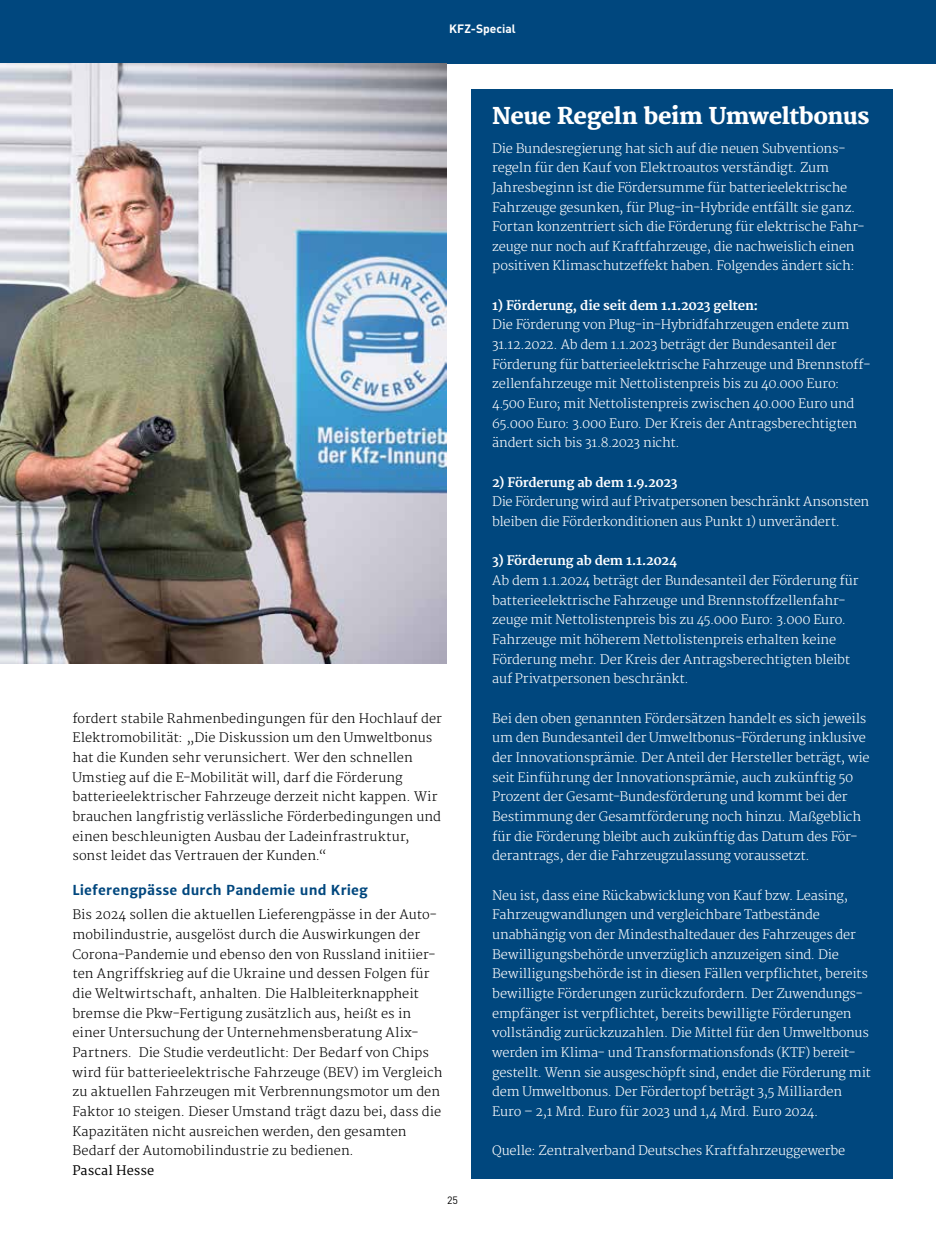
<style>
.page{position:relative;width:936px;height:1234px;background:#fff}
.page>*{position:absolute;margin:0;border:0;box-sizing:border-box;transform-origin:0 0}
.t1{font:800 22.5px "Merriweather";letter-spacing:-.02em;color:#fff}
.t2{font:700 13.5px "Merriweather Sans";letter-spacing:.01em;color:#00477e}
.t3{font:300 12.75px/19.6px "Merriweather";letter-spacing:-.02em;color:#fff}
.t4{font:300 12.75px/19.6px "Merriweather";color:#000}
.t5{font:700 12.75px "Merriweather";letter-spacing:-.02em;color:#fff}
.t6{font:12.75px "Merriweather";letter-spacing:.01em;color:#000}
.t7{font:700 12px "DIN";color:#fff}
.t8{font:10.5px "DIN";color:#000}
</style>
<div class="page">
<div style="left:0;top:0;width:935px;height:64px;background:#00477e"></div>
<img style="left:0;top:64px;width:447px;height:599px">
<div style="left:471px;top:89px;width:421px;height:1089px;background:#00477e"></div>
<p class="t7" style="left:449px;top:21px;width:68px">KFZ-Special</p>
<p class="t4" style="left:72px;top:708px;width:371px">fordert stabile Rahmenbedingungen für den Hochlauf der Elektromobilität: „Die Diskussion um den Umweltbonus hat die Kunden sehr verunsichert. Wer den schnellen Umstieg auf die E-Mobilität will, darf die Förderung batterieelektrischer Fahrzeuge derzeit nicht kappen. Wir brauchen langfristig verlässliche Förderbedingungen und einen beschleunigten Ausbau der Ladeinfrastruktur, sonst leidet das Vertrauen der Kunden.“</p>
<p class="t2" style="left:72px;top:881px;width:297px">Lieferengpässe durch Pandemie und Krieg</p>
<p class="t4" style="left:72px;top:905px;width:372px">Bis 2024 sollen die aktuellen Lieferengpässe in der Auto&shy;mobilindustrie, ausgelöst durch die Auswirkungen der Corona-Pandemie und ebenso den von Russland initiier&shy;ten Angriffskrieg auf die Ukraine und dessen Folgen für die Weltwirtschaft, anhalten. Die Halbleiterknappheit bremse die Pkw-Fertigung zusätzlich aus, heißt es in einer Untersuchung der Unternehmensberatung Alix-Partners. Die Studie verdeutlicht: Der Bedarf von Chips wird für batterieelektrische Fahrzeuge (BEV) im Vergleich zu aktuellen Fahrzeugen mit Verbrennungsmotor um den Faktor 10 steigen. Dieser Umstand trägt dazu bei, dass die Kapazitäten nicht ausreichen werden, den gesamten Bedarf der Automobilindustrie zu bedienen.</p>
<p class="t6" style="left:72px;top:1162px;width:83px">Pascal Hesse</p>
<p class="t8" style="left:447px;top:1193px;width:12px">25</p>
<h1 class="t1" style="left:492px;top:102px;width:379px">Neue Regeln beim Umweltbonus</h1>
<p class="t3" style="left:492px;top:139px;width:374px">Die Bundesregierung hat sich auf die neuen Subventions&shy;regeln für den Kauf von Elektroautos verständigt. Zum Jahresbeginn ist die Fördersumme für batterieelektrische Fahrzeuge gesunken, für Plug-in-Hybride entfällt sie ganz.<br>Fortan konzentriert sich die Förderung für elektrische Fahr&shy;zeuge nur noch auf Kraftfahrzeuge, die nachweislich einen positiven Klimaschutzeffekt haben. Folgendes ändert sich:</p>
<p class="t5" style="left:492px;top:298px;width:268px">1) Förderung, die seit dem 1.1.2023 gelten:</p>
<p class="t3" style="left:492px;top:315px;width:380px">Die Förderung von Plug-in-Hybridfahrzeugen endete zum 31.12.2022. Ab dem 1.1.2023 beträgt der Bundesanteil der Förderung für batterieelektrische Fahrzeuge und Brennstoff&shy;zellenfahrzeuge mit Nettolistenpreis bis zu 40.000 Euro:<br>4.500 Euro; mit Nettolistenpreis zwischen 40.000 Euro und 65.000 Euro: 3.000 Euro. Der Kreis der Antragsberechtigten ändert sich bis 31.8.2023 nicht.</p>
<p class="t5" style="left:492px;top:474px;width:187px">2) Förderung ab dem 1.9.2023</p>
<p class="t3" style="left:492px;top:492px;width:378px">Die Förderung wird auf Privatpersonen beschränkt Ansonsten bleiben die Förderkonditionen aus Punkt 1) unverändert.</p>
<p class="t5" style="left:492px;top:553px;width:186px">3) Förderung ab dem 1.1.2024</p>
<p class="t3" style="left:492px;top:571px;width:368px">Ab dem 1.1.2024 beträgt der Bundesanteil der Förderung für batterieelektrische Fahrzeuge und Brennstoffzellenfahr&shy;zeuge mit Nettolistenpreis bis zu 45.000 Euro: 3.000 Euro.<br>Fahrzeuge mit höherem Nettolistenpreis erhalten keine Förderung mehr. Der Kreis der Antragsberechtigten bleibt auf Privatpersonen beschränkt.</p>
<p class="t3" style="left:492px;top:708px;width:379px">Bei den oben genannten Fördersätzen handelt es sich jeweils um den Bundesanteil der Umweltbonus-Förderung inklusive der Innovationsprämie. Der Anteil der Hersteller beträgt, wie seit Einführung der Innovationsprämie, auch zukünftig 50<br>Prozent der Gesamt-Bundesförderung und kommt bei der Bestimmung der Gesamtförderung noch hinzu. Maßgeblich für die Förderung bleibt auch zukünftig das Datum des För&shy;derantrags, der die Fahrzeugzulassung voraussetzt.</p>
<p class="t3" style="left:492px;top:885px;width:380px">Neu ist, dass eine Rückabwicklung von Kauf bzw. Leasing, Fahrzeugwandlungen und vergleichbare Tatbestände unabhängig von der Mindesthaltedauer des Fahrzeuges der Bewilligungsbehörde unverzüglich anzuzeigen sind. Die Bewilligungsbehörde ist in diesen Fällen verpflichtet, bereits bewilligte Förderungen zurückzufordern. Der Zuwendungs&shy;empfänger ist verpflichtet, bereits bewilligte Förderungen vollständig zurückzuzahlen. Die Mittel für den Umweltbonus werden im Klima- und Transformationsfonds (KTF) bereit&shy;gestellt. Wenn sie ausgeschöpft sind, endet die Förderung mit dem Umweltbonus. Der Fördertopf beträgt 3,5 Milliarden Euro – 2,1 Mrd. Euro für 2023 und 1,4 Mrd. Euro 2024.</p>
<p class="t3" style="left:492px;top:1141px;width:355px">Quelle: Zentralverband Deutsches Kraftfahrzeuggewerbe</p>
</div>
